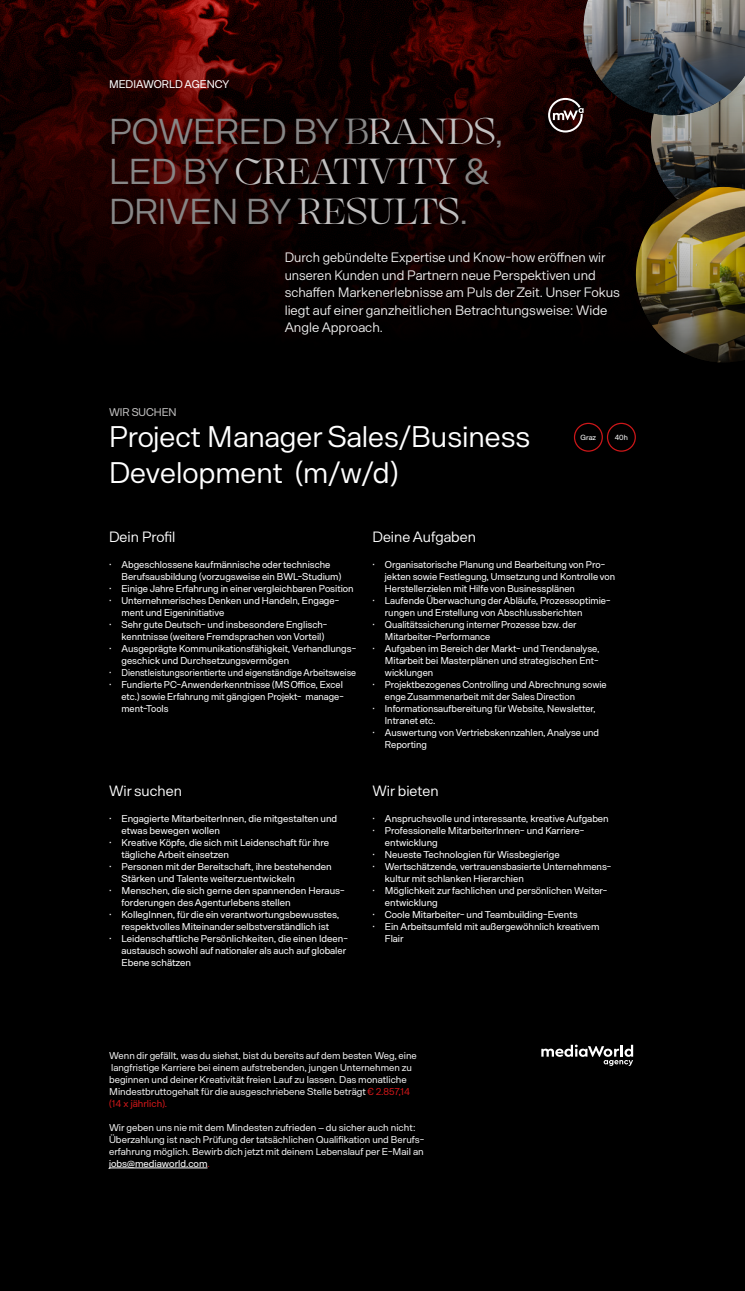
<style>
.page{position:relative;width:745px;height:1291px;background:#fff}
.page>*{position:absolute;margin:0;border:0;box-sizing:border-box;transform-origin:0 0}
.t1{font:36.25px "Arbeit";color:#878787}
.t2{font:36.25px "RF Ceqabro Display";color:#c1c0c0}
.t3{font:30px/36px "Arbeit";color:#fff}
.t4{font:15px "Arbeit";color:#fff}
.t5{font:13.75px/17.5px "Arbeit";color:#ededed}
.t6{font:11.25px "Arbeit";color:#fff}
.t7{font:11.25px "Arbeit";color:#c1c0c0}
.t8{font:10px/12px "Arbeit";color:#fdfdfd}
.t9{font:10px/12px "Arbeit";color:#ededed}
.t10{font:10px/12px "Arbeit";color:#fdfdfd;scale:.96 1}
.t11{font:10px "Arbeit";color:#fdfdfd;scale:.92 1}
.t12{font:7.5px "Arbeit";color:#fff}
.s1{font-family:"RF Ceqabro Display"}
.s2{font-family:"RF Ceqabro Display";color:#c1c0c0}
.s3{font-family:"Arbeit";color:#878787}
.s4{color:#cd1719}
.s5{color:#fff}
</style>
<div class="page">
<div style="left:0;top:0;width:744px;height:1290px;background:#000"></div>
<svg style="left:0;top:0;width:547px;height:325px"></svg>
<div style="left:573px;top:423px;width:29px;height:29px;border:1px solid #cd1719;border-radius:50%"></div>
<div style="left:606px;top:423px;width:29px;height:29px;border:1px solid #cd1719;border-radius:50%"></div>
<hr style="left:109px;top:1167px;width:98px;height:1px;background:#fff">
<svg style="left:541px;top:1044px;width:91px;height:21px"></svg>
<img style="left:547px;top:0;width:197px;height:362px">
<p class="t6" style="left:109px;top:78px;width:121px">MEDIAWORLD AGENCY</p>
<h1 class="t1" style="left:109px;top:110px;width:395px">POWERED BY <span class="s1">B</span><span class="s2">RANDS</span>,</h1>
<h1 class="t2" style="left:109px;top:146px;width:381px"><span class="s3">LED BY</span> CREATIVITY <span class="s3">&amp;</span></h1>
<h1 class="t1" style="left:109px;top:190px;width:360px">DRIVEN BY <span class="s2">RESULTS</span>.</h1>
<p class="t7" style="left:109px;top:405px;width:69px">WIR SUCHEN</p>
<p class="t5" style="left:284px;top:249px;width:336px">Durch gebündelte Expertise und Know-how eröffnen wir unseren Kunden und Partnern neue Perspektiven und schaffen Markenerlebnisse am Puls der Zeit. Unser Fokus liegt auf einer ganzheitlichen Betrachtungsweise: Wide Angle Approach.</p>
<h2 class="t3" style="left:109px;top:418px;width:422px">Project Manager Sales/Business<br>Development (m/w/d)</h2>
<p class="t12" style="left:580px;top:432px;width:17px">Graz</p>
<p class="t12" style="left:614px;top:432px;width:15px">40h</p>
<h3 class="t4" style="left:109px;top:527px;width:68px">Dein Profil</h3>
<p class="t8" style="left:121px;top:558px;width:221px;text-indent:-12px">• Abgeschlossene kaufmännische oder technische<br>Berufsausbildung (vorzugsweise ein BWL-Studium)</p>
<p class="t8" style="left:109px;top:582px;width:246px">• Einige Jahre Erfahrung in einer vergleichbaren Position</p>
<p class="t8" style="left:121px;top:594px;width:219px;text-indent:-12px">• Unternehmerisches Denken und Handeln, Engage&shy;ment und Eigeninitiative</p>
<p class="t8" style="left:121px;top:618px;width:207px;text-indent:-12px">• Sehr gute Deutsch- und insbesondere Englisch&shy;kenntnisse (weitere Fremdsprachen von Vorteil)</p>
<p class="t8" style="left:121px;top:642px;width:236px;text-indent:-12px">• Ausgeprägte Kommunikationsfähigkeit, Verhandlungs&shy;geschick und Durchsetzungsvermögen</p>
<p class="t11" style="left:109px;top:666px;width:270px">• Dienstleistungsorientierte und eigenständige Arbeitsweise</p>
<p class="t10" style="left:121px;top:678px;width:233px;text-align:justify;text-indent:-12px">• Fundierte PC-Anwenderkenntnisse (MS Office, Excel etc.) sowie Erfahrung mit gängigen Projekt- manage&shy;ment-Tools</p>
<h3 class="t4" style="left:109px;top:782px;width:74px">Wir suchen</h3>
<p class="t8" style="left:121px;top:812px;width:217px;text-indent:-12px">• Engagierte MitarbeiterInnen, die mitgestalten und etwas bewegen wollen</p>
<p class="t8" style="left:121px;top:836px;width:209px;text-indent:-12px">• Kreative Köpfe, die sich mit Leidenschaft für ihre tägliche Arbeit einsetzen</p>
<p class="t8" style="left:121px;top:860px;width:211px;text-indent:-12px">• Personen mit der Bereitschaft, ihre bestehenden<br>Stärken und Talente weiterzuentwickeln</p>
<p class="t8" style="left:121px;top:884px;width:224px;text-indent:-12px">• Menschen, die sich gerne den spannenden Heraus&shy;forderungen des Agenturlebens stellen</p>
<p class="t8" style="left:109px;top:908px;width:232px;text-align:center">• KollegInnen, für die ein verantwortungsbewusstes, respektvolles Miteinander selbstverständlich ist</p>
<p class="t8" style="left:121px;top:932px;width:228px;text-indent:-12px">• Leidenschaftliche Persönlichkeiten, die einen Ideen&shy;austausch sowohl auf nationaler als auch auf globaler<br>Ebene schätzen</p>
<h3 class="t4" style="left:372px;top:527px;width:105px">Deine Aufgaben</h3>
<p class="t8" style="left:384px;top:558px;width:231px;text-indent:-12px">• Organisatorische Planung und Bearbeitung von Pro&shy;jekten sowie Festlegung, Umsetzung und Kontrolle von<br>Herstellerzielen mit Hilfe von Businessplänen</p>
<p class="t8" style="left:384px;top:594px;width:227px;text-indent:-12px">• Laufende Überwachung der Abläufe, Prozessoptimie&shy;rungen und Erstellung von Abschlussberichten</p>
<p class="t10" style="left:384px;top:618px;width:201px;text-indent:-12px">• Qualitätssicherung interner Prozesse bzw. der<br>Mitarbeiter-Performance</p>
<p class="t8" style="left:384px;top:642px;width:216px;text-align:justify;text-indent:-12px">• Aufgaben im Bereich der Markt- und Trendanalyse, Mitarbeit bei Masterplänen und strategischen Ent&shy;wicklungen</p>
<p class="t10" style="left:384px;top:678px;width:232px;text-indent:-12px">• Projektbezogenes Controlling und Abrechnung sowie enge Zusammenarbeit mit der Sales Direction</p>
<p class="t8" style="left:384px;top:702px;width:212px;text-indent:-12px">• Informationsaufbereitung für Website, Newsletter,<br>Intranet etc.</p>
<p class="t8" style="left:384px;top:726px;width:215px;text-indent:-12px">• Auswertung von Vertriebskennzahlen, Analyse und<br>Reporting</p>
<h3 class="t4" style="left:372px;top:782px;width:67px">Wir bieten</h3>
<p class="t8" style="left:372px;top:812px;width:237px">• Anspruchsvolle und interessante, kreative Aufgaben</p>
<p class="t8" style="left:384px;top:824px;width:201px;text-indent:-12px">• Professionelle MitarbeiterInnen- und Karriere&shy;entwicklung</p>
<p class="t8" style="left:372px;top:848px;width:188px">• Neueste Technologien für Wissbegierige</p>
<p class="t8" style="left:384px;top:860px;width:228px;text-indent:-12px">• Wertschätzende, vertrauensbasierte Unternehmens&shy;kultur mit schlanken Hierarchien</p>
<p class="t8" style="left:384px;top:884px;width:224px;text-indent:-12px">• Möglichkeit zur fachlichen und persönlichen Weiter&shy;entwicklung</p>
<p class="t8" style="left:372px;top:908px;width:206px">• Coole Mitarbeiter- und Teambuilding-Events</p>
<p class="t8" style="left:384px;top:920px;width:216px;text-indent:-12px">• Ein Arbeitsumfeld mit außergewöhnlich kreativem<br>Flair</p>
<p class="t9" style="left:109px;top:1049px;width:309px">Wenn dir gefällt, was du siehst, bist du bereits auf dem besten Weg, eine langfristige Karriere bei einem aufstrebenden, jungen Unternehmen zu beginnen und deiner Kreativität freien Lauf zu lassen. Das monatliche Mindestbruttogehalt für die ausgeschriebene Stelle beträgt <span class="s4">€ 2.857,14 (14 x jährlich).</span></p>
<p class="t9" style="left:109px;top:1121px;width:316px">Wir geben uns nie mit dem Mindesten zufrieden – du sicher auch nicht:<br>Überzahlung ist nach Prüfung der tatsächlichen Qualifikation und Berufs&shy;erfahrung möglich. Bewirb dich jetzt mit deinem Lebenslauf per E-Mail an <span class="s5">jobs@mediaworld.com</span><span class="s4">.</span></p>
</div>
